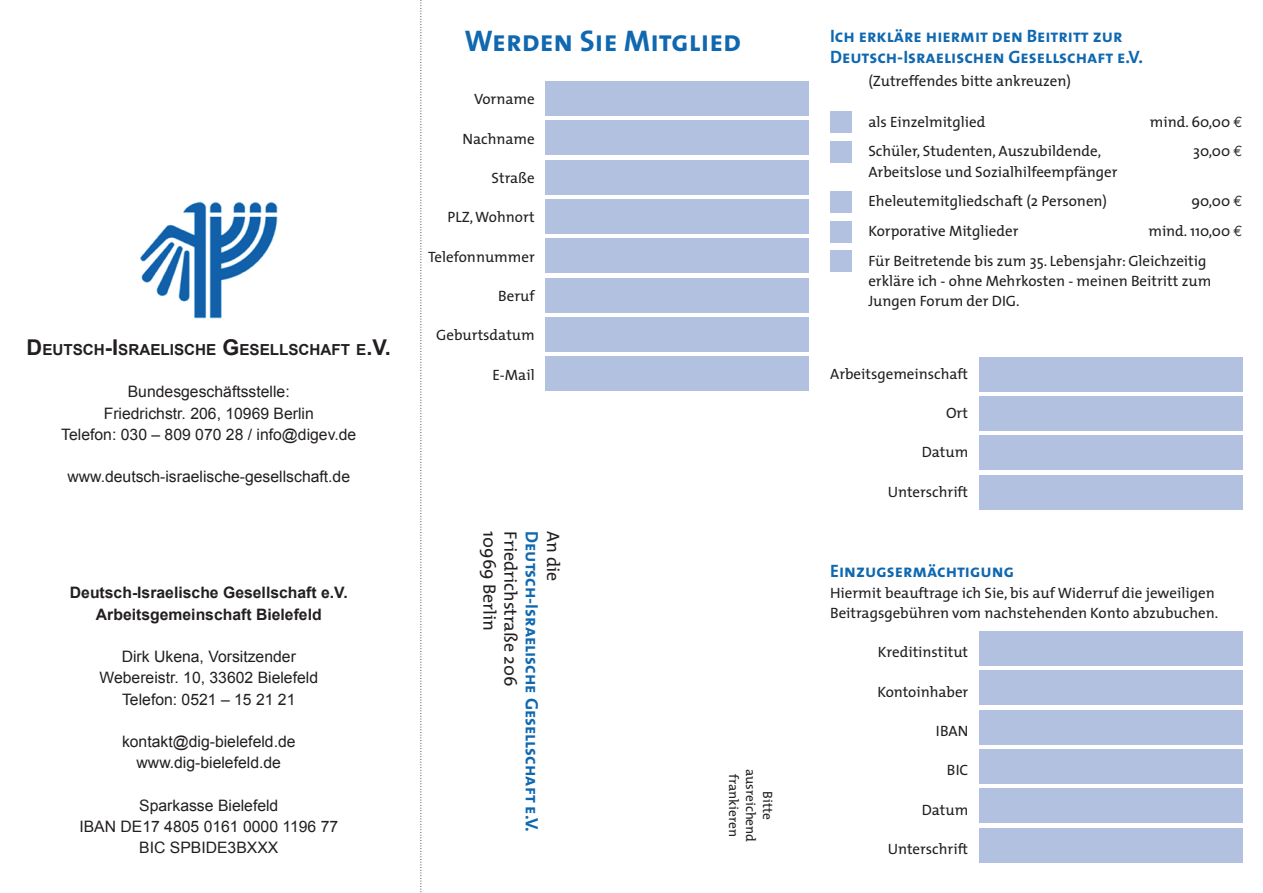
<style>
.page{position:relative;width:1263px;height:893px;background:#fff}
.page>*{position:absolute;margin:0;border:0;box-sizing:border-box;transform-origin:0 0}
.t1{font:30px "The Mix Bold Caps";color:#0f68b0}
.t2{font:18px/21.3px "The Mix Bold Caps";color:#0f68b0}
.t3{font:18px "The Mix";color:#231f20}
.t4{font:15.75px/21.3px "Arial";color:#231f20;text-align:center}
.t5{font:700 15.75px/21.3px "Arial";color:#231f20;text-align:center}
.t6{font:700 15.15px "Arial";color:#231f20}
.t7{font:15px/29.7px "The Mix";color:#231f20}
.t8{font:13.5px/17px "The Mix";color:#231f20;text-align:center}
.s1{font-size:21.75px}
.s2{font-family:"Euro Mono"}
</style>
<div class="page">
<div style="left:830px;top:112px;width:21px;height:21px;background:#b3c1e1"></div>
<div style="left:830px;top:141px;width:21px;height:22px;background:#b3c1e1"></div>
<div style="left:830px;top:191px;width:21px;height:22px;background:#b3c1e1"></div>
<div style="left:830px;top:221px;width:21px;height:21px;background:#b3c1e1"></div>
<div style="left:830px;top:251px;width:21px;height:21px;background:#b3c1e1"></div>
<div style="left:979px;top:357px;width:263px;height:34px;background:#b3c1e1"></div>
<div style="left:979px;top:396px;width:263px;height:34px;background:#b3c1e1"></div>
<div style="left:979px;top:436px;width:263px;height:34px;background:#b3c1e1"></div>
<div style="left:979px;top:475px;width:263px;height:34px;background:#b3c1e1"></div>
<div style="left:979px;top:631px;width:263px;height:34px;background:#b3c1e1"></div>
<div style="left:979px;top:671px;width:263px;height:34px;background:#b3c1e1"></div>
<div style="left:979px;top:710px;width:263px;height:34px;background:#b3c1e1"></div>
<div style="left:979px;top:749px;width:263px;height:34px;background:#b3c1e1"></div>
<div style="left:979px;top:789px;width:263px;height:34px;background:#b3c1e1"></div>
<div style="left:979px;top:828px;width:263px;height:34px;background:#b3c1e1"></div>
<div style="left:545px;top:81px;width:263px;height:34px;background:#b3c1e1"></div>
<div style="left:545px;top:121px;width:263px;height:34px;background:#b3c1e1"></div>
<div style="left:545px;top:160px;width:263px;height:34px;background:#b3c1e1"></div>
<div style="left:545px;top:199px;width:263px;height:34px;background:#b3c1e1"></div>
<div style="left:545px;top:239px;width:263px;height:34px;background:#b3c1e1"></div>
<div style="left:545px;top:278px;width:263px;height:34px;background:#b3c1e1"></div>
<div style="left:545px;top:317px;width:263px;height:34px;background:#b3c1e1"></div>
<div style="left:545px;top:357px;width:263px;height:34px;background:#b3c1e1"></div>
<svg style="left:420px;top:0;width:1px;height:893px"></svg>
<img style="left:140px;top:201px;width:138px;height:118px">
<p class="t6" style="left:27px;top:339px;width:366px"><span class="s1">D</span>EUTSCH<span class="s1">-I</span>SRAELISCHE <span class="s1">G</span>ESELLSCHAFT E<span class="s1">.V.</span></p>
<p class="t4" style="left:61px;top:381px;width:297px">Bundesgeschäftsstelle:<br>Friedrichstr. 206, 10969 Berlin<br>Telefon: 030 – 809 070 28 / info@digev.de</p>
<p class="t4" style="left:67px;top:466px;width:284px">www.deutsch-israelische-gesellschaft.de</p>
<p class="t5" style="left:70px;top:583px;width:279px">Deutsch-Israelische Gesellschaft e.V.<br>Arbeitsgemeinschaft Bielefeld</p>
<p class="t4" style="left:99px;top:646px;width:220px">Dirk Ukena, Vorsitzender<br>Webereistr. 10, 33602 Bielefeld<br>Telefon: 0521 – 15 21 21</p>
<p class="t4" style="left:122px;top:731px;width:175px">kontakt@dig-bielefeld.de www.dig-bielefeld.de</p>
<p class="t4" style="left:79px;top:795px;width:260px">Sparkasse Bielefeld<br>IBAN DE17 4805 0161 0000 1196 77<br>BIC SPBIDE3BXXX</p>
<h1 class="t1" style="left:464px;top:16px;width:278px">Werden Sie Mitglied</h1>
<p class="t7" style="left:474px;top:84px;width:62px">Vorname</p>
<p class="t7" style="left:462px;top:123px;width:74px">Nachname</p>
<p class="t7" style="left:492px;top:163px;width:45px">Straße</p>
<p class="t7" style="left:448px;top:202px;width:88px">PLZ, Wohnort</p>
<p class="t7" style="left:428px;top:241px;width:108px">Telefonnummer</p>
<p class="t7" style="left:498px;top:281px;width:38px">Beruf</p>
<p class="t7" style="left:436px;top:320px;width:100px">Geburtsdatum</p>
<p class="t7" style="left:492px;top:359px;width:44px">E-Mail</p>
<p class="t3" style="left:504px;top:531px;width:101px;rotate:90deg">10969 Berlin</p>
<p class="t3" style="left:526px;top:531px;width:156px;rotate:90deg">Friedrichstraße 206</p>
<p class="t2" style="left:543px;top:531px;width:302px;rotate:90deg">Deutsch-Israelische Gesellschaft e.V.</p>
<p class="t3" style="left:568px;top:531px;width:52px;rotate:90deg">An die</p>
<p class="t8" style="left:776px;top:769px;width:75px;rotate:90deg">Bitte ausreichend frankieren</p>
<p class="t2" style="left:830px;top:24px;width:314px">Ich erkläre hiermit den Beitritt zur<br>Deutsch-Israelischen Gesellschaft e.V.</p>
<p class="t7" style="left:868px;top:66px;width:204px">(Zutreffendes bitte ankreuzen)</p>
<p class="t7" style="left:868px;top:106px;width:118px">als Einzelmitglied</p>
<p class="t7" style="left:1150px;top:106px;width:94px">mind. 60,00 <span class="s2">€</span></p>
<p class="t7" style="left:868px;top:136px;width:234px">Schüler, Studenten, Auszubildende,</p>
<p class="t7" style="left:1193px;top:136px;width:51px">30,00 <span class="s2">€</span></p>
<p class="t7" style="left:868px;top:156px;width:251px">Arbeitslose und Sozialhilfeempfänger<br>Eheleutemitgliedschaft (2 Personen)</p>
<p class="t7" style="left:1191px;top:186px;width:53px">90,00 <span class="s2">€</span></p>
<p class="t7" style="left:868px;top:216px;width:376px;text-indent:280px">mind. 110,00 <span class="s2">€<br></span>Für Beitretende bis zum 35. Lebensjahr: Gleichzeitig</p>
<p class="t7" style="left:868px;top:270px;width:344px;line-height:20.2px">erkläre ich - ohne Mehrkosten - meinen Beitritt zum<br>Jungen Forum der DIG.</p>
<p class="t7" style="left:868px;top:216px;width:152px">Korporative Mitglieder</p>
<p class="t7" style="left:830px;top:358px;width:139px">Arbeitsgemeinschaft</p>
<p class="t7" style="left:946px;top:398px;width:24px">Ort</p>
<p class="t7" style="left:922px;top:437px;width:48px">Datum</p>
<p class="t7" style="left:888px;top:476px;width:82px">Unterschrift</p>
<p class="t2" style="left:830px;top:560px;width:185px">Einzugsermächtigung</p>
<p class="t7" style="left:830px;top:582px;width:390px;line-height:20.2px">Hiermit beauftrage ich Sie, bis auf Widerruf die jeweiligen<br>Beitragsgebühren vom nachstehenden Konto abzubuchen.</p>
<p class="t7" style="left:878px;top:637px;width:92px">Kreditinstitut</p>
<p class="t7" style="left:877px;top:676px;width:92px">Kontoinhaber</p>
<p class="t7" style="left:936px;top:715px;width:34px">IBAN</p>
<p class="t7" style="left:947px;top:755px;width:23px">BIC</p>
<p class="t7" style="left:922px;top:794px;width:48px">Datum</p>
<p class="t7" style="left:888px;top:833px;width:82px">Unterschrift</p>
</div>
